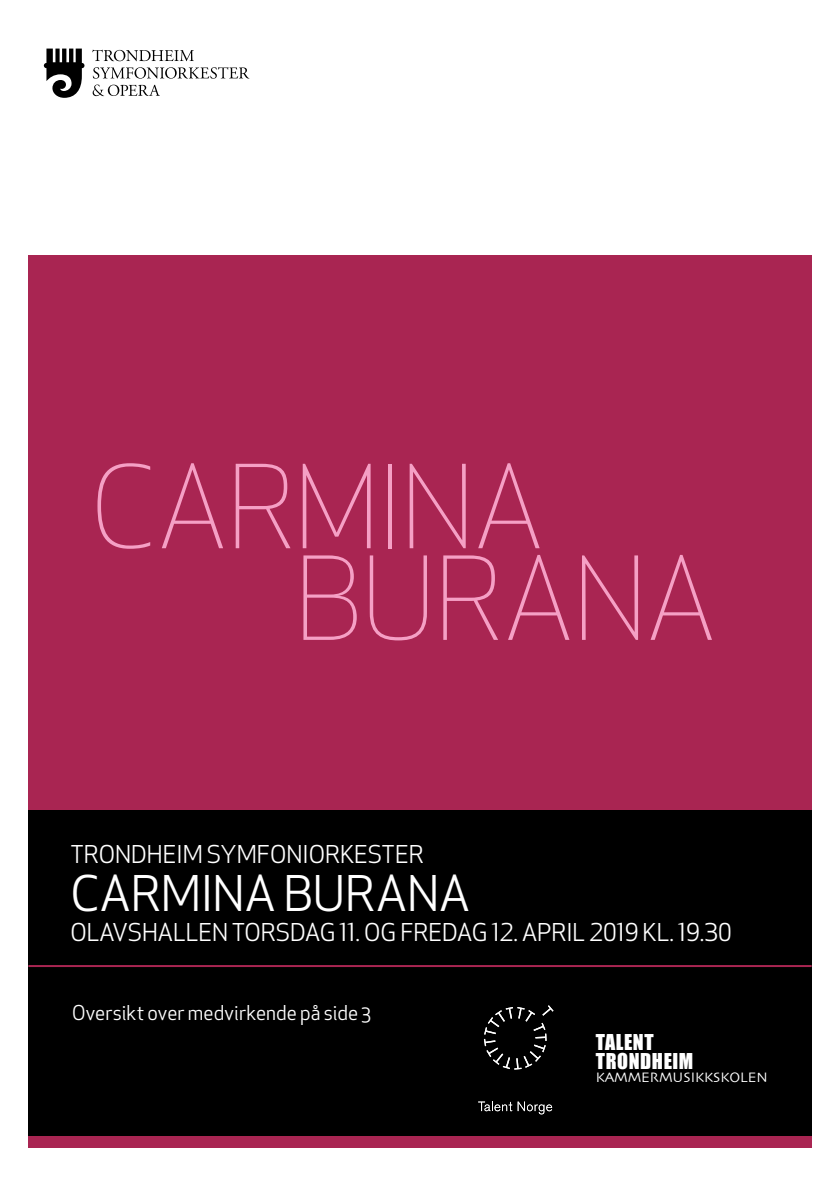
<style>
.page{position:relative;width:840px;height:1191px;background:#fff}
.page>*{position:absolute;margin:0;border:0;box-sizing:border-box;transform-origin:0 0}
.t1{font:300 112.6px/91.6px "Apex New";letter-spacing:.02em;color:#f5a0c5}
.t2{font:48px "Apex New";letter-spacing:.005em;color:#fff}
.t3{font:24px "Apex New";color:#fff}
.t4{font:20px "Apex New";letter-spacing:.005em;color:#fff}
.t5{font:20px/19.4px "Impact";letter-spacing:.03em;color:#fff}
.t6{font:14.4px "Skia";color:#fff}
</style>
<div class="page">
<div style="left:28px;top:549px;width:783px;height:586px;background:#000"></div>
<hr style="left:28px;top:965px;width:783px;height:2px;background:#a92552">
<div style="left:28px;top:1135px;width:783px;height:12px;background:#a92552"></div>
<svg style="left:92px;top:50px;width:102px;height:11px"></svg>
<svg style="left:93px;top:67px;width:156px;height:12px"></svg>
<svg style="left:93px;top:85px;width:67px;height:11px"></svg>
<svg style="left:44px;top:49px;width:40px;height:49px"></svg>
<div style="left:28px;top:255px;width:783px;height:554px;background:#a92552"></div>
<svg style="left:483px;top:1005px;width:70px;height:64px"></svg>
<svg style="left:478px;top:1101px;width:74px;height:13px"></svg>
<h1 class="t1" style="left:295px;top:462px;width:420px;text-indent:-204px">CARMINA<br>BURANA</h1>
<p class="t3" style="left:70px;top:839px;width:354px">TRONDHEIM SYMFONIORKESTER</p>
<h2 class="t2" style="left:70px;top:863px;width:401px">CARMINA BURANA</h2>
<p class="t3" style="left:70px;top:917px;width:662px">OLAVSHALLEN TORSDAG 11. OG FREDAG 12. APRIL 2019 KL. 19.30</p>
<p class="t4" style="left:72px;top:1000px;width:300px">Oversikt over medvirkende på side 3</p>
<p class="t5" style="left:595px;top:1031px;width:99px">TALENT<br>TRONDHEIM</p>
<p class="t6" style="left:595px;top:1069px;width:173px">KAMMERMUSIKKSKOLEN</p>
</div>
